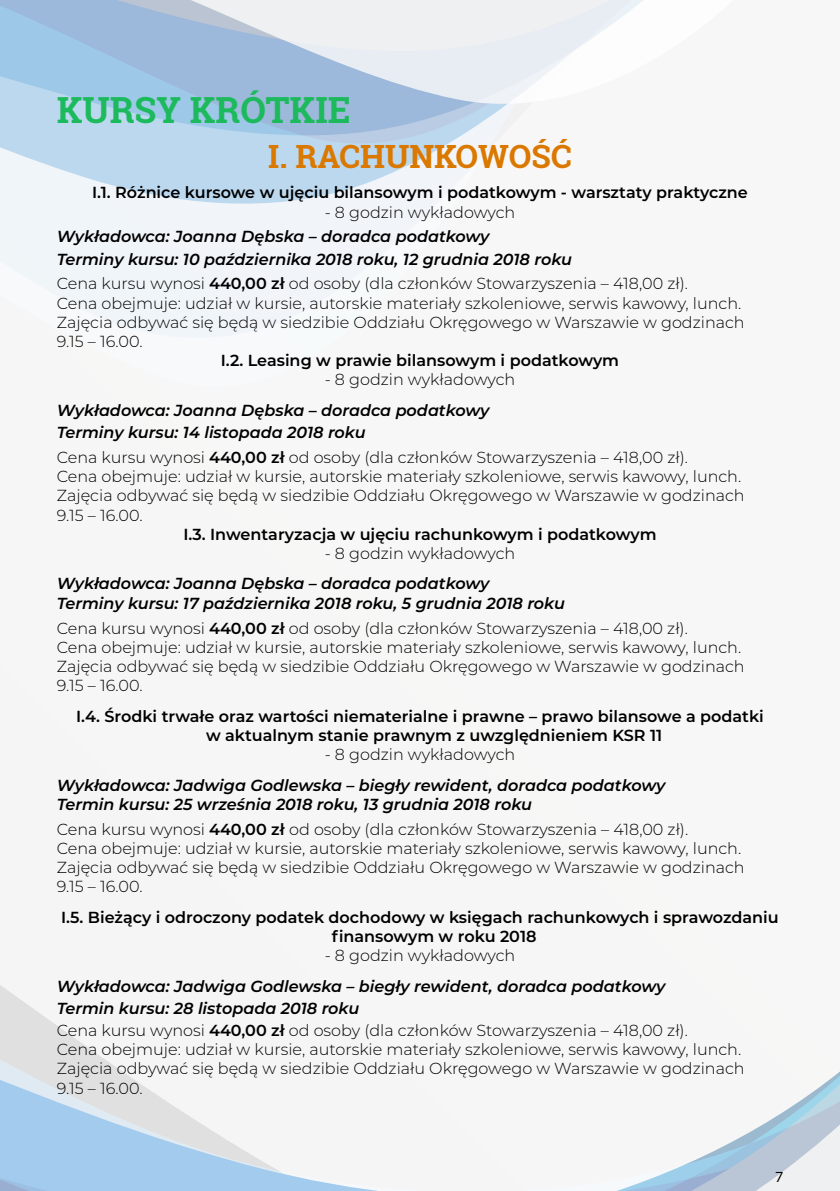
<style>
.page{position:relative;width:840px;height:1191px;background:#fff}
.page>*{position:absolute;margin:0;border:0;box-sizing:border-box;transform-origin:0 0}
.t1{font:700 36px "Roboto Slab";color:#1dba5d}
.t2{font:700 32px "Roboto Slab";color:#da7800}
.t3{font:300 16px/19.2px "Montserrat";color:#000}
.t4{font:italic 600 16px/22px "Montserrat";color:#000}
.t5{font:600 16px/19.2px "Montserrat";color:#000}
.t6{font:14px "Lato";color:#000}
.s1{font-weight:600}
.s2{font-weight:300;font-style:normal}
.s3{font-style:normal}
</style>
<div class="page">
<div style="left:0;top:0;width:839px;height:1191px;background:#f7f7f7"></div>
<svg style="left:0;top:143px;width:449px;height:61px;fill:#bbd8ef"></svg>
<svg style="left:0;top:121px;width:483px;height:22px;background:#b5d1ea"></svg>
<svg style="left:0;top:0;width:643px;height:121px"></svg>
<svg style="left:0;top:1022px;width:839px;height:60px"></svg>
<svg style="left:0;top:1082px;width:839px;height:109px"></svg>
<h1 class="t1" style="left:57px;top:85px;width:295px">KURSY KRÓTKIE</h1>
<h2 class="t2" style="left:268px;top:134px;width:305px">I. RACHUNKOWOŚĆ</h2>
<p class="t5" style="left:92px;top:182px;width:657px">I.1. Różnice kursowe w ujęciu bilansowym i podatkowym - warsztaty praktyczne</p>
<p class="t3" style="left:324px;top:202px;width:192px">- 8 godzin wykładowych</p>
<p class="t4" style="left:57px;top:225px;width:516px">Wykładowca: Joanna Dębska – doradca podatkowy<br>Terminy kursu: 10 października 2018 roku, 12 grudnia 2018 roku</p>
<p class="t3" style="left:57px;top:273px;width:689px">Cena kursu wynosi <span class="s1">440,00 zł</span> od osoby (dla członków Stowarzyszenia – 418,00 zł).<br>Cena obejmuje: udział w kursie, autorskie materiały szkoleniowe, serwis kawowy, lunch.<br>Zajęcia odbywać się będą w siedzibie Oddziału Okręgowego w Warszawie w godzinach 9.15 – 16.00.</p>
<p class="t5" style="left:221px;top:350px;width:399px">I.2. Leasing w prawie bilansowym i podatkowym</p>
<p class="t3" style="left:324px;top:369px;width:192px">- 8 godzin wykładowych</p>
<p class="t4" style="left:57px;top:398px;width:434px">Wykładowca: Joanna Dębska – doradca podatkowy<br>Terminy kursu: 14 listopada 2018 roku</p>
<p class="t3" style="left:57px;top:447px;width:689px">Cena kursu wynosi <span class="s1">440,00 zł</span> od osoby (dla członków Stowarzyszenia – 418,00 zł).<br>Cena obejmuje: udział w kursie, autorskie materiały szkoleniowe, serwis kawowy, lunch.<br>Zajęcia odbywać się będą w siedzibie Oddziału Okręgowego w Warszawie w godzinach 9.15 – 16.00.</p>
<p class="t5" style="left:183px;top:524px;width:474px">I.3. Inwentaryzacja w ujęciu rachunkowym i podatkowym</p>
<p class="t3" style="left:324px;top:543px;width:192px">- 8 godzin wykładowych</p>
<p class="t4" style="left:57px;top:573px;width:509px;line-height:19.2px">Wykładowca: Joanna Dębska – doradca podatkowy<br>Terminy kursu: 17 października 2018 roku, 5 grudnia 2018 roku</p>
<p class="t3" style="left:57px;top:618px;width:689px">Cena kursu wynosi <span class="s1">440,00 zł</span> od osoby (dla członków Stowarzyszenia – 418,00 zł).<br>Cena obejmuje: udział w kursie, autorskie materiały szkoleniowe, serwis kawowy, lunch.<br>Zajęcia odbywać się będą w siedzibie Oddziału Okręgowego w Warszawie w godzinach 9.15 – 16.00.</p>
<p class="t5" style="left:206px;top:705px;width:559px;text-indent:-130px">I.4. Środki trwałe oraz wartości niematerialne i prawne – prawo bilansowe a podatki w aktualnym stanie prawnym z uwzględnieniem KSR 11</p>
<p class="t3" style="left:324px;top:744px;width:192px">- 8 godzin wykładowych</p>
<p class="t4" style="left:57px;top:774px;width:609px;line-height:19.2px">Wykładowca: Jadwiga Godlewska – biegły rewident, doradca podatkowy<br>Termin kursu: 25 września 2018 roku, 13 grudnia 2018 roku</p>
<p class="t3" style="left:57px;top:819px;width:689px">Cena kursu wynosi <span class="s1">440,00 zł</span> od osoby (dla członków Stowarzyszenia – 418,00 zł).<br>Cena obejmuje: udział w kursie, autorskie materiały szkoleniowe, serwis kawowy, lunch.<br>Zajęcia odbywać się będą w siedzibie Oddziału Okręgowego w Warszawie w godzinach 9.15 – 16.00.</p>
<p class="t5" style="left:331px;top:907px;width:448px;text-indent:-270px">I.5. Bieżący i odroczony podatek dochodowy w księgach rachunkowych i sprawozdaniu finansowym w roku 2018</p>
<p class="t3" style="left:324px;top:945px;width:192px">- 8 godzin wykładowych</p>
<p class="t4" style="left:57px;top:974px;width:632px">Wykładowca: Jadwiga Godlewska – biegły rewident, doradca podatkowy<br>Termin kursu: 28 listopada 2018 roku<br><span class="s2">Cena kursu wynosi</span> <span class="s3">440,00 zł</span> <span class="s2">od osoby (dla członków Stowarzyszenia – 418,00 zł).</span></p>
<p class="t3" style="left:57px;top:1039px;width:689px">Cena obejmuje: udział w kursie, autorskie materiały szkoleniowe, serwis kawowy, lunch.<br>Zajęcia odbywać się będą w siedzibie Oddziału Okręgowego w Warszawie w godzinach<br>9.15 – 16.00.</p>
<p class="t6" style="left:774px;top:1166px;width:10px">7</p>
</div>
